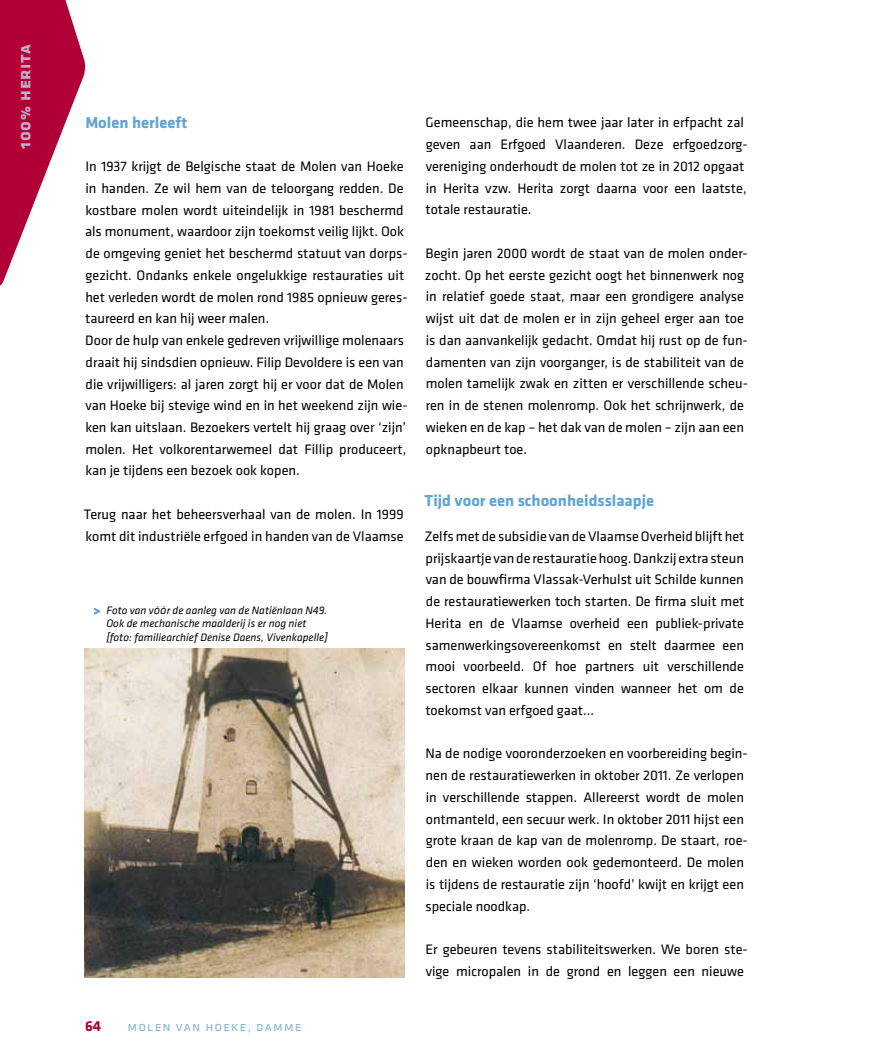
<style>
.page{position:relative;width:872px;height:1063px;background:#fff}
.page>*{position:absolute;margin:0;border:0;box-sizing:border-box;transform-origin:0 0}
.t1{font:700 18px "Klavika";letter-spacing:.04em;color:#c7daed}
.t2{font:700 16.5px "Klavika";color:#62a4d3}
.t3{font:700 15px "Klavika";color:#b10035}
.t4{font:14.25px/21.8px "Klavika";color:#000}
.t5{font:13.5px "Klavika";letter-spacing:.08em;color:#88b6dc}
.t6{font:italic 11.25px/13.5px "Klavika";color:#000}
.s1{font-weight:700;font-style:normal;color:#62a4d3}
</style>
<div class="page">
<img style="left:84px;top:648px;width:320px;height:330px">
<svg style="left:0;top:0;width:86px;height:286px"></svg>
<svg style="left:93px;top:607px;width:8px;height:8px"></svg>
<p class="t1" style="left:15px;top:149px;width:107px;rotate:-90deg">100% herita</p>
<p class="t2" style="left:85px;top:113px;width:104px">Molen herleeft</p>
<p class="t4" style="left:85px;top:156px;width:324px">In 1937 krijgt de Belgische staat de Molen van Hoeke in handen. Ze wil hem van de teloorgang redden. De kostbare molen wordt uiteindelijk in 1981 beschermd als monument, waardoor zijn toekomst veilig lijkt. Ook de omgeving geniet het beschermd statuut van dorps&shy;gezicht. Ondanks enkele ongelukkige restauraties uit het verleden wordt de molen rond 1985 opnieuw geres&shy;taureerd en kan hij weer malen.<br>Door de hulp van enkele gedreven vrijwillige molenaars draait hij sindsdien opnieuw. Filip Devoldere is een van die vrijwilligers: al jaren zorgt hij er voor dat de Molen van Hoeke bij stevige wind en in het weekend zijn wie&shy;ken kan uitslaan. Bezoekers vertelt hij graag over ‘zijn’ molen. Het volkorentarwemeel dat Fillip produceert, kan je tijdens een bezoek ook kopen.</p>
<p class="t4" style="left:84px;top:504px;width:321px">Terug naar het beheersverhaal van de molen. In 1999 komt dit industriële erfgoed in handen van de Vlaamse</p>
<p class="t6" style="left:106px;top:604px;width:223px;text-indent:-13px"><span class="s1">&gt;</span> Foto van vÓÓr de aanleg van de Natiënlaan N49.<br>Ook de mechanische maalderij is er nog niet [foto: familiearchief Denise Daens, Vivenkapelle]</p>
<p class="t3" style="left:85px;top:1017px;width:18px">64</p>
<p class="t5" style="left:128px;top:1019px;width:175px">molen van hoeke, damme</p>
<p class="t4" style="left:425px;top:112px;width:324px">Gemeenschap, die hem twee jaar later in erfpacht zal geven aan Erfgoed Vlaanderen. Deze erfgoedzorg&shy;vereniging onderhoudt de molen tot ze in 2012 opgaat in Herita vzw. Herita zorgt daarna voor een laatste, totale restauratie.</p>
<p class="t4" style="left:425px;top:243px;width:324px">Begin jaren 2000 wordt de staat van de molen onder&shy;zocht. Op het eerste gezicht oogt het binnenwerk nog in relatief goede staat, maar een grondigere analyse wijst uit dat de molen er in zijn geheel erger aan toe is dan aanvankelijk gedacht. Omdat hij rust op de fun&shy;damenten van zijn voorganger, is de stabiliteit van de molen tamelijk zwak en zitten er verschillende scheu&shy;ren in de stenen molenromp. Ook het schrijnwerk, de wieken en de kap – het dak van de molen – zijn aan een opknapbeurt toe.</p>
<p class="t2" style="left:424px;top:491px;width:231px">Tijd voor een schoonheidsslaapje</p>
<p class="t4" style="left:424px;top:525px;width:321px;text-align:justify">Zelfs met de subsidie van de Vlaamse Overheid blijft het prijskaartje van de restauratie hoog. Dankzij extra steun van de bouwfirma Vlassak-Verhulst uit Schilde kunnen de restauratiewerken toch starten. De firma sluit met Herita en de Vlaamse overheid een publiek-private samenwerkingsovereenkomst en stelt daarmee een mooi voorbeeld. Of hoe partners uit verschillende sectoren elkaar kunnen vinden wanneer het om de toekomst van erfgoed gaat...</p>
<p class="t4" style="left:425px;top:743px;width:324px">Na de nodige vooronderzoeken en voorbereiding begin&shy;nen de restauratiewerken in oktober 2011. Ze verlopen in verschillende stappen. Allereerst wordt de molen ontmanteld, een secuur werk. In oktober 2011 hijst een grote kraan de kap van de molenromp. De staart, roe&shy;den en wieken worden ook gedemonteerd. De molen is tijdens de restauratie zijn ‘hoofd’ kwijt en krijgt een speciale noodkap.</p>
<p class="t4" style="left:425px;top:939px;width:324px">Er gebeuren tevens stabiliteitswerken. We boren ste&shy;vige micropalen in de grond en leggen een nieuwe</p>
</div>
